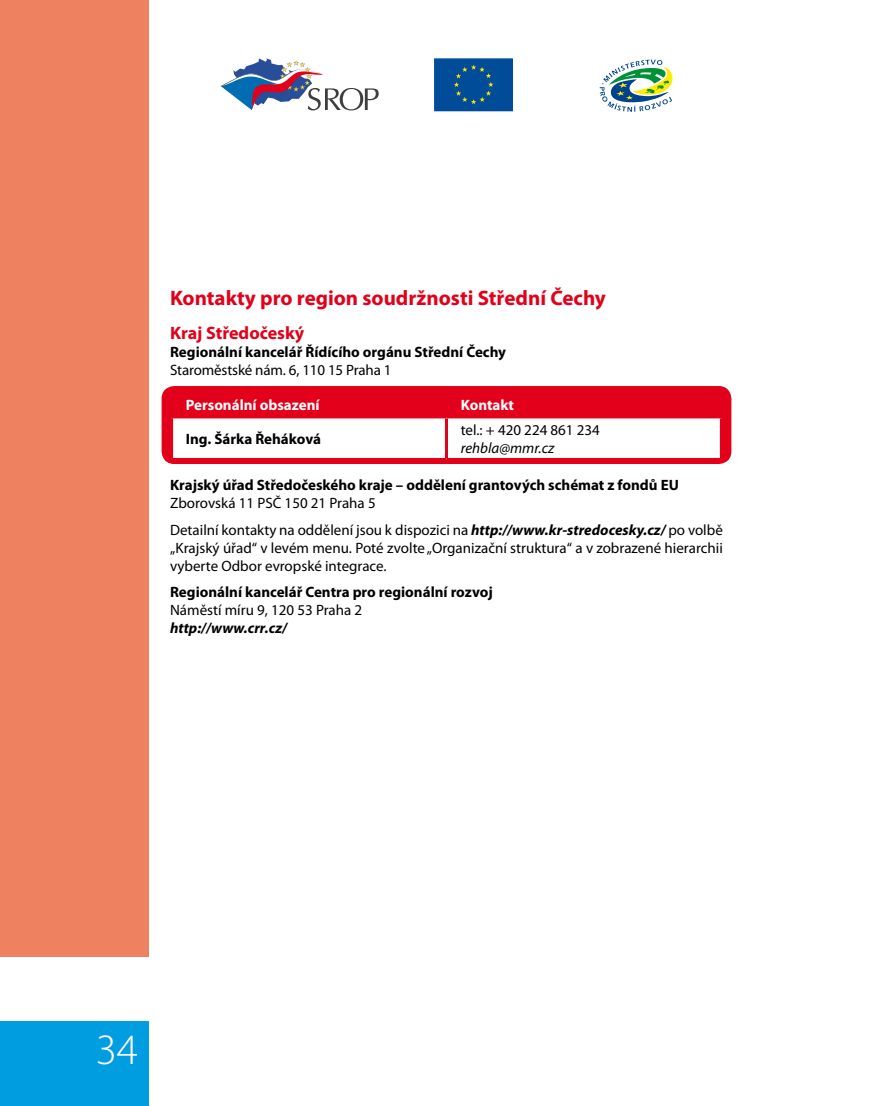
<style>
.page{position:relative;width:893px;height:1106px;background:#fff}
.page>*{position:absolute;margin:0;border:0;box-sizing:border-box;transform-origin:0 0}
.t1{font:300 43.5px "Myriad Pro";color:#fff}
.t2{font:700 21px "Myriad Pro";color:#e2001a}
.t3{font:700 18px "Myriad Pro";color:#e2001a}
.t4{font:15px/26.5px "Myriad Pro";color:#000}
.t5{font:700 15px "Myriad Pro";color:#000}
.t6{font:700 15px "Myriad Pro";color:#fff}
.t7{font:italic 700 15px "Myriad Pro";color:#000}
.t8{font:italic 15px "Myriad Pro";color:#000}
.s1{font-weight:700;font-style:italic}
</style>
<div class="page">
<div style="left:0;top:1020px;width:149px;height:86px;background:#009ee0"></div>
<div style="left:162px;top:386px;width:569px;height:78px;background:#e2001a;border-radius:13px"></div>
<div style="left:173px;top:418px;width:547px;height:40px;background:#fff"></div>
<hr style="left:445px;top:418px;width:3px;height:40px;background:#e2001a">
<div style="left:0;top:0;width:149px;height:957px;background:#ee8260"></div>
<svg style="left:220px;top:58px;width:159px;height:53px"></svg>
<div style="left:435px;top:59px;width:77px;height:52px;background:#004c99"></div>
<div style="left:434px;top:58px;width:79px;height:53px;border:2px solid #004c99"></div>
<svg style="left:454px;top:65px;width:39px;height:39px"></svg>
<svg style="left:600px;top:60px;width:73px;height:52px"></svg>
<h2 class="t2" style="left:170px;top:284px;width:437px">Kontakty pro region soudržnosti Střední Čechy</h2>
<p class="t3" style="left:170px;top:321px;width:136px">Kraj Středočeský</p>
<p class="t5" style="left:170px;top:342px;width:337px">Regionální kancelář Řídícího orgánu Střední Čechy</p>
<p class="t4" style="left:170px;top:357px;width:223px">Staroměstské nám. 6, 110 15 Praha 1</p>
<p class="t6" style="left:186px;top:395px;width:135px">Personální obsazení</p>
<p class="t6" style="left:461px;top:395px;width:55px">Kontakt</p>
<p class="t5" style="left:186px;top:429px;width:137px">Ing. Šárka Řeháková</p>
<p class="t4" style="left:461px;top:416px;width:141px">tel.: + 420 224 861 234</p>
<p class="t8" style="left:461px;top:438px;width:95px">rehbla@mmr.cz</p>
<p class="t5" style="left:170px;top:475px;width:510px">Krajský úřad Středočeského kraje – oddělení grantových schémat z fondů EU</p>
<p class="t4" style="left:170px;top:489px;width:554px">Zborovská 11 PSČ 150 21 Praha 5<br>Detailní kontakty na oddělení jsou k dispozici na <span class="s1">http://www.kr-stredocesky.cz/</span> po volbě</p>
<p class="t4" style="left:170px;top:538px;width:554px;line-height:18px">„Krajský úřad“ v levém menu. Poté zvolte „Organizační struktura“ a v zobrazené hierarchii vyberte Odbor evropské integrace.</p>
<p class="t5" style="left:170px;top:582px;width:324px">Regionální kancelář Centra pro regionální rozvoj</p>
<p class="t4" style="left:170px;top:596px;width:194px">Náměstí míru 9, 120 53 Praha 2</p>
<p class="t7" style="left:170px;top:618px;width:118px">http://www.crr.cz/</p>
<h1 class="t1" style="left:96px;top:1025px;width:21px">34</h1>
</div>
